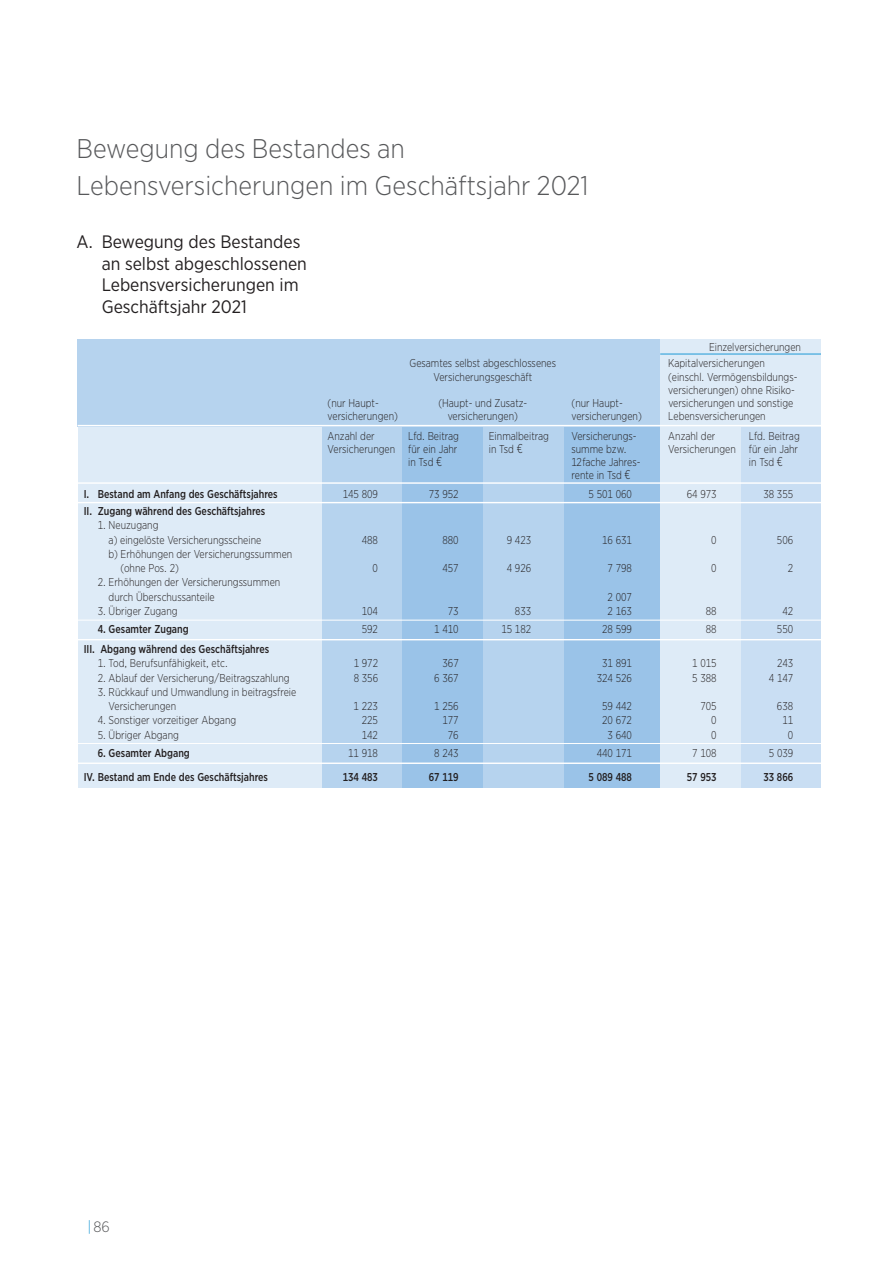
<style>
.page{position:relative;width:893px;height:1263px;background:#fff}
.page>*{position:absolute;margin:0;border:0;box-sizing:border-box;transform-origin:0 0}
.t1{font:300 27px/37.5px "Gotham Narrow";color:#57585a}
.t2{font:18px/21.6px "Gotham Narrow";color:#231f20}
.t3{font:300 15px "Gotham Narrow";color:#57585a}
.t4{font:300 11.4px/14.2px "Gotham Narrow";color:#231f20;scale:.9 1}
.t5{font:500 11.4px "Gotham Narrow";color:#231f20;scale:.9 1}
.s1{font-size:12.75px}
.s2{color:#1d99d6}
</style>
<div class="page">
<div style="left:78px;top:339px;width:582px;height:88px;background:#b6d3ee"></div>
<div style="left:660px;top:339px;width:161px;height:88px;background:#deebf7"></div>
<div style="left:741px;top:427px;width:80px;height:360px;background:#c9def3"></div>
<div style="left:660px;top:427px;width:81px;height:360px;background:#deebf7"></div>
<div style="left:563px;top:427px;width:97px;height:360px;background:#9ac3e8"></div>
<div style="left:483px;top:427px;width:80px;height:360px;background:#b6d3ee"></div>
<div style="left:402px;top:427px;width:81px;height:360px;background:#9ac3e8"></div>
<div style="left:322px;top:427px;width:80px;height:360px;background:#b6d3ee"></div>
<div style="left:78px;top:427px;width:244px;height:360px;background:#deebf7"></div>
<hr style="left:660px;top:354px;width:161px;height:1px;background:#1d99d6">
<hr style="left:78px;top:425px;width:743px;height:1px;background:#fff">
<hr style="left:78px;top:482px;width:743px;height:2px;background:#fff">
<hr style="left:78px;top:502px;width:743px;height:1px;background:#fff">
<hr style="left:78px;top:639px;width:743px;height:1px;background:#fff">
<hr style="left:78px;top:762px;width:743px;height:2px;background:#fff">
<hr style="left:78px;top:620px;width:743px;height:1px;background:#fff">
<hr style="left:78px;top:743px;width:743px;height:1px;background:#fff">
<h1 class="t1" style="left:77px;top:131px;width:514px">Bewegung des Bestandes an<br>Lebensversicherungen im Geschäftsjahr 2021</h1>
<h2 class="t2" style="left:102px;top:232px;width:207px;text-indent:-25px">A. Bewegung des Bestandes an selbst abgeschlossenen<br>Lebensversicherungen im<br>Geschäftsjahr 2021</h2>
<p class="t4" style="left:709px;top:341px;width:104px">Einzelversicherungen</p>
<p class="t4" style="left:409px;top:357px;width:164px">Gesamtes selbst abgeschlossenes</p>
<p class="t4" style="left:668px;top:357px;width:109px">Kapitalversicherungen</p>
<p class="t4" style="left:433px;top:370px;width:111px">Versicherungsgeschäft</p>
<p class="t4" style="left:668px;top:371px;width:145px;line-height:13.2px">(einschl. Vermögensbildungs&shy;versicherungen) ohne Risiko-</p>
<p class="t4" style="left:328px;top:396px;width:58px">(nur Haupt-</p>
<p class="t4" style="left:438px;top:396px;width:100px">(Haupt- und Zusatz-</p>
<p class="t4" style="left:572px;top:396px;width:58px">(nur Haupt-</p>
<p class="t4" style="left:668px;top:396px;width:140px">versicherungen und sonstige</p>
<p class="t4" style="left:328px;top:410px;width:80px">versicherungen)</p>
<p class="t4" style="left:448px;top:410px;width:80px">versicherungen)</p>
<p class="t4" style="left:571px;top:410px;width:80px">versicherungen)</p>
<p class="t4" style="left:668px;top:410px;width:110px">Lebensversicherungen</p>
<p class="t4" style="left:328px;top:429px;width:54px">Anzahl der</p>
<p class="t4" style="left:408px;top:429px;width:58px">Lfd. Beitrag</p>
<p class="t4" style="left:489px;top:429px;width:68px">Einmalbeitrag</p>
<p class="t4" style="left:571px;top:429px;width:74px">Versicherungs-</p>
<p class="t4" style="left:668px;top:429px;width:54px">Anzahl der</p>
<p class="t4" style="left:749px;top:429px;width:58px">Lfd. Beitrag</p>
<p class="t4" style="left:328px;top:442px;width:146px">Versicherungen für ein Jahr</p>
<p class="t4" style="left:489px;top:442px;width:39px">in Tsd <span class="s1">€</span></p>
<p class="t4" style="left:571px;top:442px;width:63px">summe bzw.</p>
<p class="t4" style="left:668px;top:442px;width:146px">Versicherungen für ein Jahr</p>
<p class="t4" style="left:408px;top:456px;width:39px">in Tsd <span class="s1">€</span></p>
<p class="t4" style="left:571px;top:456px;width:78px">12fache Jahres-</p>
<p class="t4" style="left:749px;top:456px;width:39px">in Tsd <span class="s1">€</span></p>
<p class="t4" style="left:571px;top:469px;width:67px">rente in Tsd <span class="s1">€</span></p>
<p class="t5" style="left:84px;top:490px;width:217px">I. Bestand am Anfang des Geschäftsjahres</p>
<p class="t4" style="left:343px;top:488px;width:41px">145 809</p>
<p class="t4" style="left:429px;top:488px;width:35px">73 952</p>
<p class="t4" style="left:589px;top:488px;width:50px">5 501 060</p>
<p class="t4" style="left:687px;top:488px;width:35px">64 973</p>
<p class="t4" style="left:763px;top:488px;width:35px">38 355</p>
<p class="t5" style="left:84px;top:507px;width:203px">II. Zugang während des Geschäftsjahres</p>
<p class="t4" style="left:109px;top:519px;width:171px;text-indent:-11px">1. Neuzugang<br>a) eingelöste Versicherungsscheine</p>
<p class="t4" style="left:362px;top:533px;width:20px">488</p>
<p class="t4" style="left:442px;top:533px;width:20px">880</p>
<p class="t4" style="left:507px;top:533px;width:29px">9 423</p>
<p class="t4" style="left:602px;top:533px;width:35px">16 631</p>
<p class="t4" style="left:711px;top:533px;width:8px">0</p>
<p class="t4" style="left:777px;top:533px;width:20px">506</p>
<p class="t4" style="left:120px;top:547px;width:192px;text-indent:-12px">b) Erhöhungen der Versicherungssummen (ohne Pos. 2)</p>
<p class="t4" style="left:109px;top:576px;width:192px;text-indent:-11px">2. Erhöhungen der Versicherungssummen durch Überschussanteile</p>
<p class="t4" style="left:373px;top:562px;width:8px">0</p>
<p class="t4" style="left:442px;top:562px;width:20px">457</p>
<p class="t4" style="left:507px;top:562px;width:29px">4 926</p>
<p class="t4" style="left:608px;top:562px;width:29px">7 798</p>
<p class="t4" style="left:711px;top:562px;width:8px">0</p>
<p class="t4" style="left:788px;top:562px;width:8px">2</p>
<p class="t4" style="left:608px;top:590px;width:29px">2 007</p>
<p class="t4" style="left:98px;top:604px;width:90px">3. Übriger Zugang</p>
<p class="t4" style="left:362px;top:604px;width:20px">104</p>
<p class="t4" style="left:448px;top:604px;width:14px">73</p>
<p class="t4" style="left:515px;top:604px;width:20px">833</p>
<p class="t4" style="left:608px;top:604px;width:29px">2 163</p>
<p class="t4" style="left:706px;top:604px;width:14px">88</p>
<p class="t4" style="left:782px;top:604px;width:14px">42</p>
<p class="t5" style="left:98px;top:625px;width:103px">4. Gesamter Zugang</p>
<p class="t4" style="left:362px;top:623px;width:20px">592</p>
<p class="t4" style="left:434px;top:623px;width:29px">1 410</p>
<p class="t4" style="left:501px;top:623px;width:35px">15 182</p>
<p class="t4" style="left:602px;top:623px;width:35px">28 599</p>
<p class="t4" style="left:706px;top:623px;width:14px">88</p>
<p class="t4" style="left:777px;top:623px;width:20px">550</p>
<p class="t5" style="left:84px;top:645px;width:208px">III. Abgang während des Geschäftsjahres</p>
<p class="t4" style="left:98px;top:657px;width:146px">1. Tod, Berufsunfähigkeit, etc.</p>
<p class="t4" style="left:354px;top:657px;width:29px">1 972</p>
<p class="t4" style="left:442px;top:657px;width:20px">367</p>
<p class="t4" style="left:602px;top:657px;width:35px">31 891</p>
<p class="t4" style="left:692px;top:657px;width:29px">1 015</p>
<p class="t4" style="left:777px;top:657px;width:20px">243</p>
<p class="t4" style="left:98px;top:671px;width:215px">2. Ablauf der Versicherung/Beitragszahlung</p>
<p class="t4" style="left:354px;top:671px;width:29px">8 356</p>
<p class="t4" style="left:434px;top:671px;width:29px">6 367</p>
<p class="t4" style="left:597px;top:671px;width:41px">324 526</p>
<p class="t4" style="left:692px;top:671px;width:29px">5 388</p>
<p class="t4" style="left:769px;top:671px;width:29px">4 147</p>
<p class="t4" style="left:109px;top:685px;width:210px;text-indent:-11px">3. Rückkauf und Umwandlung in beitragsfreie<br>Versicherungen</p>
<p class="t4" style="left:354px;top:700px;width:29px">1 223</p>
<p class="t4" style="left:434px;top:700px;width:29px">1 256</p>
<p class="t4" style="left:602px;top:700px;width:35px">59 442</p>
<p class="t4" style="left:700px;top:700px;width:20px">705</p>
<p class="t4" style="left:777px;top:700px;width:20px">638</p>
<p class="t4" style="left:98px;top:714px;width:155px">4. Sonstiger vorzeitiger Abgang</p>
<p class="t4" style="left:362px;top:714px;width:20px">225</p>
<p class="t4" style="left:442px;top:714px;width:20px">177</p>
<p class="t4" style="left:602px;top:714px;width:35px">20 672</p>
<p class="t4" style="left:711px;top:714px;width:8px">0</p>
<p class="t4" style="left:782px;top:714px;width:14px">11</p>
<p class="t4" style="left:98px;top:728px;width:92px">5. Übriger Abgang</p>
<p class="t4" style="left:362px;top:728px;width:20px">142</p>
<p class="t4" style="left:448px;top:728px;width:14px">76</p>
<p class="t4" style="left:608px;top:728px;width:29px">3 640</p>
<p class="t4" style="left:711px;top:728px;width:8px">0</p>
<p class="t4" style="left:788px;top:728px;width:8px">0</p>
<p class="t5" style="left:98px;top:749px;width:104px">6. Gesamter Abgang</p>
<p class="t4" style="left:348px;top:747px;width:35px">11 918</p>
<p class="t4" style="left:434px;top:747px;width:29px">8 243</p>
<p class="t4" style="left:597px;top:747px;width:41px">440 171</p>
<p class="t4" style="left:692px;top:747px;width:29px">7 108</p>
<p class="t4" style="left:769px;top:747px;width:29px">5 039</p>
<p class="t5" style="left:84px;top:772px;width:206px">IV. Bestand am Ende des Geschäftsjahres</p>
<p class="t5" style="left:343px;top:772px;width:41px">134 483</p>
<p class="t5" style="left:429px;top:772px;width:35px">67 119</p>
<p class="t5" style="left:589px;top:772px;width:50px">5 089 488</p>
<p class="t5" style="left:687px;top:772px;width:35px">57 953</p>
<p class="t5" style="left:763px;top:772px;width:35px">33 866</p>
<h3 class="t3" style="left:88px;top:1222px;width:24px"><span class="s2">|</span>86</h3>
</div>
